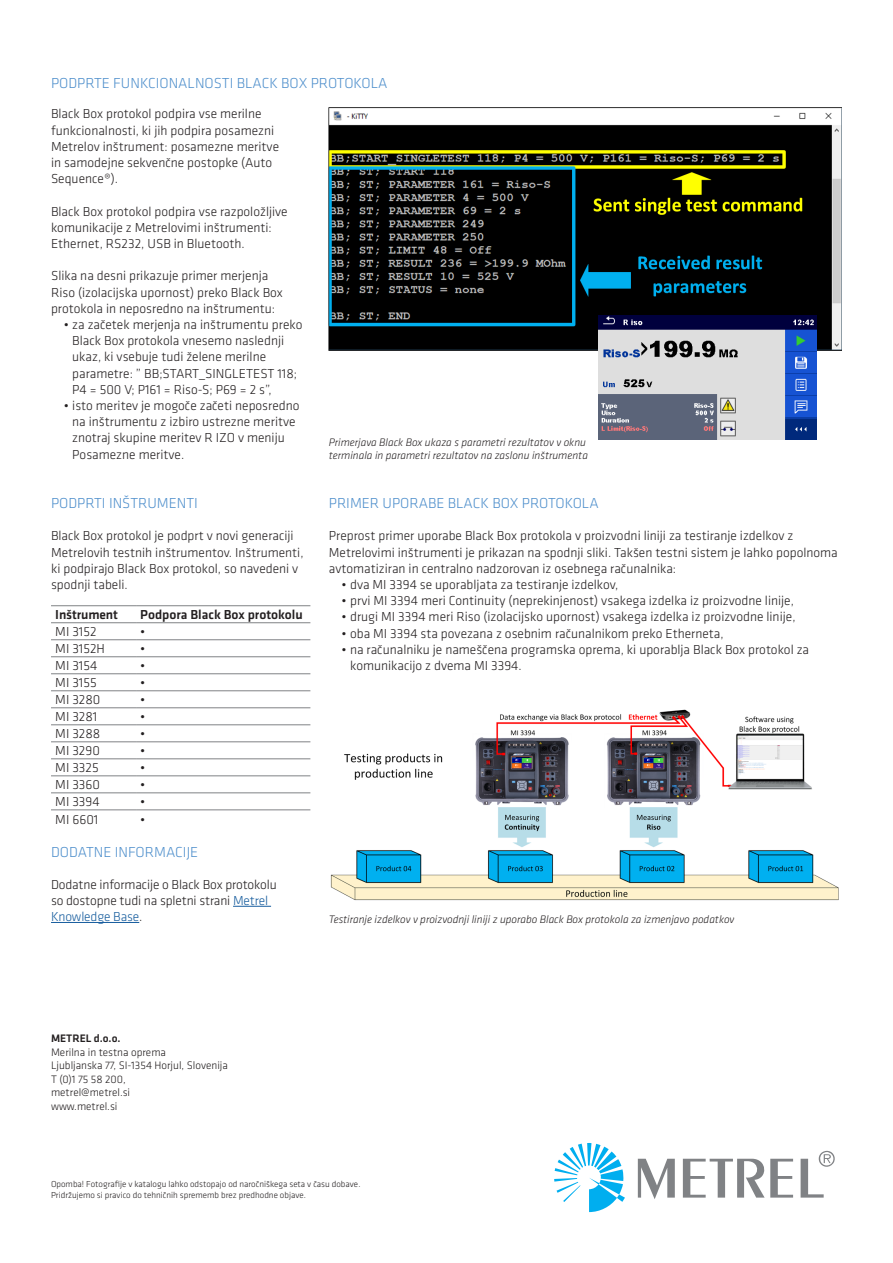
<style>
.page{position:relative;width:893px;height:1263px;background:#fff}
.page>*{position:absolute;margin:0;border:0;box-sizing:border-box;transform-origin:0 0}
.t1{font:300 15px "Klavika";color:#5090cc}
.Bulet_FUNCTIONS{font:300 13.5px/16.2px "Klavika";color:#231f20}
.Bulet_FUNCTIONS-2{font:500 13.5px "Klavika";color:#231f20}
.Bulet_FUNCTIONS-3{font:italic 300 11.25px/13.5px "Klavika";color:#231f20}
.t2{font:300 11.25px "Klavika";color:#231f20}
.t3{font:500 11.25px "Klavika";color:#231f20}
.t4{font:300 9px/10.8px "Klavika";color:#231f20}
.s1{color:#175d9e}
</style>
<div class="page">
<img style="left:329px;top:108px;width:513px;height:242px">
<img style="left:330px;top:709px;width:509px;height:192px">
<hr style="left:51px;top:605px;width:85px;height:1px;background:#808285">
<hr style="left:136px;top:605px;width:174px;height:1px;background:#808285">
<hr style="left:51px;top:622px;width:85px;height:1px;background:#808285">
<hr style="left:136px;top:622px;width:174px;height:1px;background:#808285">
<hr style="left:51px;top:639px;width:85px;height:1px;background:#808285">
<hr style="left:136px;top:639px;width:174px;height:1px;background:#808285">
<hr style="left:51px;top:656px;width:85px;height:1px;background:#808285">
<hr style="left:136px;top:656px;width:174px;height:1px;background:#808285">
<hr style="left:51px;top:673px;width:85px;height:1px;background:#808285">
<hr style="left:136px;top:673px;width:174px;height:1px;background:#808285">
<hr style="left:51px;top:690px;width:85px;height:1px;background:#808285">
<hr style="left:136px;top:690px;width:174px;height:1px;background:#808285">
<hr style="left:51px;top:707px;width:85px;height:1px;background:#808285">
<hr style="left:136px;top:707px;width:174px;height:1px;background:#808285">
<hr style="left:51px;top:724px;width:85px;height:1px;background:#808285">
<hr style="left:136px;top:724px;width:174px;height:1px;background:#808285">
<hr style="left:51px;top:741px;width:85px;height:1px;background:#808285">
<hr style="left:136px;top:741px;width:174px;height:1px;background:#808285">
<hr style="left:51px;top:758px;width:85px;height:1px;background:#808285">
<hr style="left:136px;top:758px;width:174px;height:1px;background:#808285">
<hr style="left:51px;top:775px;width:85px;height:1px;background:#808285">
<hr style="left:136px;top:775px;width:174px;height:1px;background:#808285">
<hr style="left:51px;top:792px;width:85px;height:1px;background:#808285">
<hr style="left:136px;top:792px;width:174px;height:1px;background:#808285">
<hr style="left:51px;top:810px;width:85px;height:1px;background:#808285">
<hr style="left:136px;top:810px;width:174px;height:1px;background:#808285">
<img style="left:598px;top:316px;width:218px;height:124px">
<hr style="left:233px;top:906px;width:38px;height:1px;background:#175d9e">
<hr style="left:51px;top:922px;width:88px;height:1px;background:#175d9e">
<svg style="left:554px;top:1143px;width:71px;height:69px"></svg>
<svg style="left:638px;top:1150px;width:197px;height:49px"></svg>
<p class="t1" style="left:51px;top:74px;width:338px">PODPRTE FUNKCIONALNOSTI BLACK BOX PROTOKOLA</p>
<p class="Bulet_FUNCTIONS" style="left:51px;top:106px;width:230px">Black Box protokol podpira vse merilne funkcionalnosti, ki jih podpira posamezni Metrelov inštrument: posamezne meritve in samodejne sekvenčne postopke (Auto Sequence®).</p>
<p class="Bulet_FUNCTIONS" style="left:51px;top:203px;width:238px">Black Box protokol podpira vse razpoložljive komunikacije z Metrelovimi inštrumenti:<br>Ethernet, RS232, USB in Bluetooth.</p>
<p class="Bulet_FUNCTIONS" style="left:51px;top:268px;width:233px">Slika na desni prikazuje primer merjenja<br>Riso (izolacijska upornost) preko Black Box protokola in neposredno na inštrumentu:</p>
<p class="Bulet_FUNCTIONS" style="left:72px;top:316px;width:232px;text-indent:-9px">• za začetek merjenja na inštrumentu preko Black Box protokola vnesemo naslednji ukaz, ki vsebuje tudi želene merilne parametre: ” BB;START_SINGLETEST 118; P4 = 500 V; P161 = Riso-S; P69 = 2 s”,</p>
<p class="Bulet_FUNCTIONS" style="left:72px;top:397px;width:229px;text-indent:-9px">• isto meritev je mogoče začeti neposredno na inštrumentu z izbiro ustrezne meritve znotraj skupine meritev R IZO v meniju Posamezne meritve.</p>
<p class="t1" style="left:51px;top:494px;width:148px">PODPRTI INŠTRUMENTI</p>
<p class="Bulet_FUNCTIONS" style="left:51px;top:528px;width:254px">Black Box protokol je podprt v novi generaciji Metrelovih testnih inštrumentov. Inštrumenti, ki podpirajo Black Box protokol, so navedeni v spodnji tabeli.</p>
<p class="Bulet_FUNCTIONS-2" style="left:55px;top:606px;width:64px">Inštrument</p>
<p class="Bulet_FUNCTIONS-2" style="left:140px;top:606px;width:164px">Podpora Black Box protokolu</p>
<p class="Bulet_FUNCTIONS" style="left:55px;top:624px;width:43px">MI 3152</p>
<p class="Bulet_FUNCTIONS" style="left:140px;top:624px;width:7px">•</p>
<p class="Bulet_FUNCTIONS" style="left:55px;top:641px;width:51px">MI 3152H</p>
<p class="Bulet_FUNCTIONS" style="left:140px;top:641px;width:7px">•</p>
<p class="Bulet_FUNCTIONS" style="left:55px;top:658px;width:44px">MI 3154</p>
<p class="Bulet_FUNCTIONS" style="left:140px;top:658px;width:7px">•</p>
<p class="Bulet_FUNCTIONS" style="left:55px;top:675px;width:43px">MI 3155</p>
<p class="Bulet_FUNCTIONS" style="left:140px;top:675px;width:7px">•</p>
<p class="Bulet_FUNCTIONS" style="left:55px;top:692px;width:47px">MI 3280</p>
<p class="Bulet_FUNCTIONS" style="left:140px;top:692px;width:7px">•</p>
<p class="Bulet_FUNCTIONS" style="left:55px;top:709px;width:43px">MI 3281</p>
<p class="Bulet_FUNCTIONS" style="left:140px;top:709px;width:7px">•</p>
<p class="Bulet_FUNCTIONS" style="left:55px;top:726px;width:47px">MI 3288</p>
<p class="Bulet_FUNCTIONS" style="left:140px;top:726px;width:7px">•</p>
<p class="Bulet_FUNCTIONS" style="left:55px;top:743px;width:46px">MI 3290</p>
<p class="Bulet_FUNCTIONS" style="left:140px;top:743px;width:7px">•</p>
<p class="Bulet_FUNCTIONS" style="left:55px;top:760px;width:45px">MI 3325</p>
<p class="Bulet_FUNCTIONS" style="left:140px;top:760px;width:7px">•</p>
<p class="Bulet_FUNCTIONS" style="left:55px;top:777px;width:46px">MI 3360</p>
<p class="Bulet_FUNCTIONS" style="left:140px;top:777px;width:7px">•</p>
<p class="Bulet_FUNCTIONS" style="left:55px;top:794px;width:46px">MI 3394</p>
<p class="Bulet_FUNCTIONS" style="left:140px;top:794px;width:7px">•</p>
<p class="Bulet_FUNCTIONS" style="left:55px;top:811px;width:45px">MI 6601</p>
<p class="Bulet_FUNCTIONS" style="left:140px;top:811px;width:7px">•</p>
<p class="t1" style="left:51px;top:843px;width:149px">DODATNE INFORMACIJE</p>
<p class="Bulet_FUNCTIONS" style="left:51px;top:876px;width:227px">Dodatne informacije o Black Box protokolu so dostopne tudi na spletni strani <span class="s1">Metrel<br>Knowledge Base</span>.</p>
<p class="Bulet_FUNCTIONS-3" style="left:329px;top:435px;width:261px">Primerjava Black Box ukaza s parametri rezultatov v oknu terminala in parametri rezultatov na zaslonu inštrumenta</p>
<p class="t1" style="left:329px;top:494px;width:271px">PRIMER UPORABE BLACK BOX PROTOKOLA</p>
<p class="Bulet_FUNCTIONS" style="left:329px;top:528px;width:510px">Preprost primer uporabe Black Box protokola v proizvodni liniji za testiranje izdelkov z<br>Metrelovimi inštrumenti je prikazan na spodnji sliki. Takšen testni sistem je lahko popolnoma avtomatiziran in centralno nadzorovan iz osebnega računalnika:</p>
<p class="Bulet_FUNCTIONS" style="left:342px;top:576px;width:278px">• dva MI 3394 se uporabljata za testiranje izdelkov,</p>
<p class="Bulet_FUNCTIONS" style="left:342px;top:592px;width:454px">• prvi MI 3394 meri Continuity (neprekinjenost) vsakega izdelka iz proizvodne linije,</p>
<p class="Bulet_FUNCTIONS" style="left:342px;top:609px;width:455px">• drugi MI 3394 meri Riso (izolacijsko upornost) vsakega izdelka iz proizvodne linije,</p>
<p class="Bulet_FUNCTIONS" style="left:342px;top:625px;width:384px">• oba MI 3394 sta povezana z osebnim računalnikom preko Etherneta,</p>
<p class="Bulet_FUNCTIONS" style="left:350px;top:641px;width:460px;text-indent:-9px">• na računalniku je nameščena programska oprema, ki uporablja Black Box protokol za komunikacijo z dvema MI 3394.</p>
<p class="Bulet_FUNCTIONS-3" style="left:329px;top:912px;width:407px">Testiranje izdelkov v proizvodnji liniji z uporabo Black Box protokola za izmenjavo podatkov</p>
<p class="t3" style="left:51px;top:1031px;width:71px">METREL d.o.o.</p>
<p class="t2" style="left:51px;top:1045px;width:116px">Merilna in testna oprema</p>
<p class="t2" style="left:51px;top:1059px;width:178px">Ljubljanska 77, SI-1354 Horjul, Slovenija</p>
<p class="t2" style="left:51px;top:1072px;width:76px">T (0)1 75 58 200,</p>
<p class="t2" style="left:51px;top:1086px;width:81px">metrel@metrel.si</p>
<p class="t2" style="left:51px;top:1099px;width:68px">www.metrel.si</p>
<p class="t4" style="left:51px;top:1178px;width:311px">Opomba! Fotografije v katalogu lahko odstopajo od naročniškega seta v času dobave.<br>Pridržujemo si pravico do tehničnih sprememb brez predhodne objave.</p>
</div>
